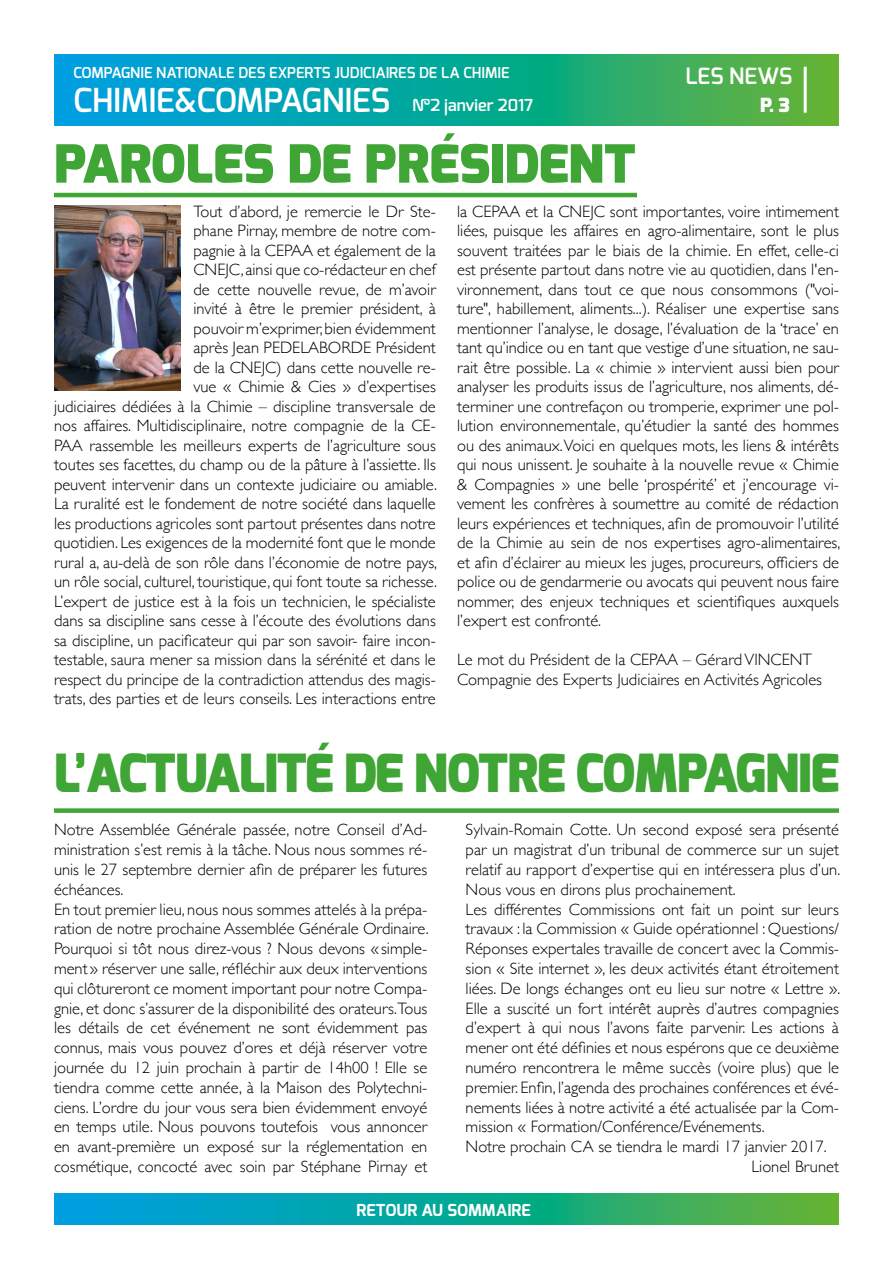
<style>
.page{position:relative;width:893px;height:1263px;background:#fff}
.page>*{position:absolute;margin:0;border:0;box-sizing:border-box;transform-origin:0 0}
.t1{font:900 52.5px "Exo";letter-spacing:-.02em;color:#3fa535;scale:.95 1}
.t2{font:900 52.5px "Exo";color:#3fa535}
.t3{font:600 33px "Exo";color:#fff}
.t4{font:600 22.5px "Exo";color:#fff}
.t5{font:900 19.5px "Exo";color:#fff}
.t6{font:300 16.5px/19.5px "Gill Sans";color:#000;text-align:justify}
.t7{font:700 16.5px "Exo";color:#fff}
.t8{font:600 16.5px "Exo";color:#fff}
.t9{font:600 15px "Exo";color:#fff}
</style>
<div class="page">
<svg style="left:54px;top:54px;width:785px;height:71px;background:#17a892"></svg>
<hr style="left:804px;top:67px;width:3px;height:46px;background:#fff">
<svg style="left:54px;top:1193px;width:785px;height:32px;background:#17a892"></svg>
<img style="left:54px;top:205px;width:127px;height:185px">
<hr style="left:54px;top:193px;width:583px;height:4px;background:#3fa535">
<div style="left:54px;top:808px;width:785px;height:5px;background:#3fa535"></div>
<p class="t9" style="left:73px;top:63px;width:438px">COMPAGNIE NATIONALE DES EXPERTS JUDICIAIRES DE LA CHIMIE</p>
<p class="t8" style="left:412px;top:95px;width:122px">№2 janvier 2017</p>
<p class="t4" style="left:685px;top:61px;width:108px">LES NEWS</p>
<h2 class="t3" style="left:73px;top:79px;width:318px">CHIMIE&amp;COMPAGNIES</h2>
<p class="t5" style="left:760px;top:93px;width:32px">P. 3</p>
<p class="t2" style="left:54px;top:130px;width:583px">PAROLES DE PRÉSIDENT</p>
<p class="t6" style="left:54px;top:201px;width:385px;text-align:right">Tout d’abord, je remercie le Dr Ste-<br>phane Pirnay, membre de notre com-<br>pagnie à la CEPAA et également de la<br>CNEJC, ainsi que co-rédacteur en chef<br>de cette nouvelle revue, de m’avoir<br>invité à être le premier président, à<br>pouvoir m’exprimer, bien évidemment<br>après Jean PEDELABORDE Président<br>de la CNEJC) dans cette nouvelle re-<br>vue « Chimie &amp; Cies » d’expertises<br>judiciaires dédiées à la Chimie – discipline transversale de nos affaires. Multidisciplinaire, notre compagnie de la CE-PAA rassemble les meilleurs experts de l’agriculture sous toutes ses facettes, du champ ou de la pâture à l’assiette. Ils peuvent intervenir dans un contexte judiciaire ou amiable.<br>La ruralité est le fondement de notre société dans laquelle les productions agricoles sont partout présentes dans notre quotidien. Les exigences de la modernité font que le monde rural a, au-delà de son rôle dans l’économie de notre pays, un rôle social, culturel, touristique, qui font toute sa richesse.<br>L’expert de justice est à la fois un technicien, le spécialiste dans sa discipline sans cesse à l’écoute des évolutions dans sa discipline, un pacificateur qui par son savoir- faire incon&shy;testable, saura mener sa mission dans la sérénité et dans le respect du principe de la contradiction attendus des magis&shy;trats, des parties et de leurs conseils. Les interactions entre</p>
<p class="t6" style="left:457px;top:201px;width:385px">la CEPAA et la CNEJC sont importantes, voire intimement liées, puisque les affaires en agro-alimentaire, sont le plus souvent traitées par le biais de la chimie. En effet, celle-ci est présente partout dans notre vie au quotidien, dans l'en&shy;vironnement, dans tout ce que nous consommons ("voi&shy;ture", habillement, aliments...). Réaliser une expertise sans mentionner l’analyse, le dosage, l’évaluation de la ‘trace’ en tant qu’indice ou en tant que vestige d’une situation, ne sau&shy;rait être possible. La « chimie » intervient aussi bien pour analyser les produits issus de l’agriculture, nos aliments, dé&shy;terminer une contrefaçon ou tromperie, exprimer une pol&shy;lution environnementale, qu’étudier la santé des hommes ou des animaux. Voici en quelques mots, les liens &amp; intérêts qui nous unissent. Je souhaite à la nouvelle revue « Chimie &amp; Compagnies » une belle ‘prospérité’ et j’encourage vi&shy;vement les confrères à soumettre au comité de rédaction leurs expériences et techniques, afin de promouvoir l’utilité de la Chimie au sein de nos expertises agro-alimentaires, et afin d’éclairer au mieux les juges, procureurs, officiers de police ou de gendarmerie ou avocats qui peuvent nous faire nommer, des enjeux techniques et scientifiques auxquels l’expert est confronté.</p>
<p class="t6" style="left:457px;top:649px;width:356px">Le mot du Président de la CEPAA – Gérard VINCENT</p>
<p class="t6" style="left:457px;top:669px;width:366px">Compagnie des Experts Judiciaires en Activités Agricoles</p>
<p class="t1" style="left:54px;top:740px;width:828px">L’ACTUALITÉ DE NOTRE COMPAGNIE</p>
<p class="t6" style="left:54px;top:819px;width:375px">Notre Assemblée Générale passée, notre Conseil d’Ad&shy;ministration s’est remis à la tâche. Nous nous sommes ré&shy;unis le 27 septembre dernier afin de préparer les futures échéances.</p>
<p class="t6" style="left:54px;top:898px;width:376px">En tout premier lieu, nous nous sommes attelés à la prépa&shy;ration de notre prochaine Assemblée Générale Ordinaire.<br>Pourquoi si tôt nous direz-vous ? Nous devons «simple&shy;ment» réserver une salle, réfléchir aux deux interventions qui clôtureront ce moment important pour notre Compa&shy;gnie, et donc s’assurer de la disponibilité des orateurs.Tous les détails de cet événement ne sont évidemment pas connus, mais vous pouvez d’ores et déjà réserver votre journée du 12 juin prochain à partir de 14h00 ! Elle se tiendra comme cette année, à la Maison des Polytechni&shy;ciens. L’ordre du jour vous sera bien évidemment envoyé en temps utile. Nous pouvons toutefois vous annoncer en avant-première un exposé sur la réglementation en cosmétique, concocté avec soin par Stéphane Pirnay et</p>
<p class="t6" style="left:466px;top:819px;width:376px">Sylvain-Romain Cotte. Un second exposé sera présenté par un magistrat d’un tribunal de commerce sur un sujet relatif au rapport d’expertise qui en intéressera plus d’un.<br>Nous vous en dirons plus prochainement.</p>
<p class="t6" style="left:466px;top:898px;width:376px">Les différentes Commissions ont fait un point sur leurs travaux : la Commission « Guide opérationnel : Questions/ Réponses expertales travaille de concert avec la Commis&shy;sion « Site internet », les deux activités étant étroitement liées. De longs échanges ont eu lieu sur notre « Lettre ».<br>Elle a suscité un fort intérêt auprès d’autres compagnies d’expert à qui nous l’avons faite parvenir. Les actions à mener ont été définies et nous espérons que ce deuxième numéro rencontrera le même succès (voire plus) que le premier. Enfin, l’agenda des prochaines conférences et évé&shy;nements liées à notre activité a été actualisée par la Com&shy;mission « Formation/Conférence/Evénements.</p>
<p class="t6" style="left:466px;top:1136px;width:363px">Notre prochain CA se tiendra le mardi 17 janvier 2017.</p>
<p class="t6" style="left:751px;top:1156px;width:89px">Lionel Brunet</p>
<p class="t7" style="left:357px;top:1200px;width:176px">RETOUR AU SOMMAIRE</p>
</div>
